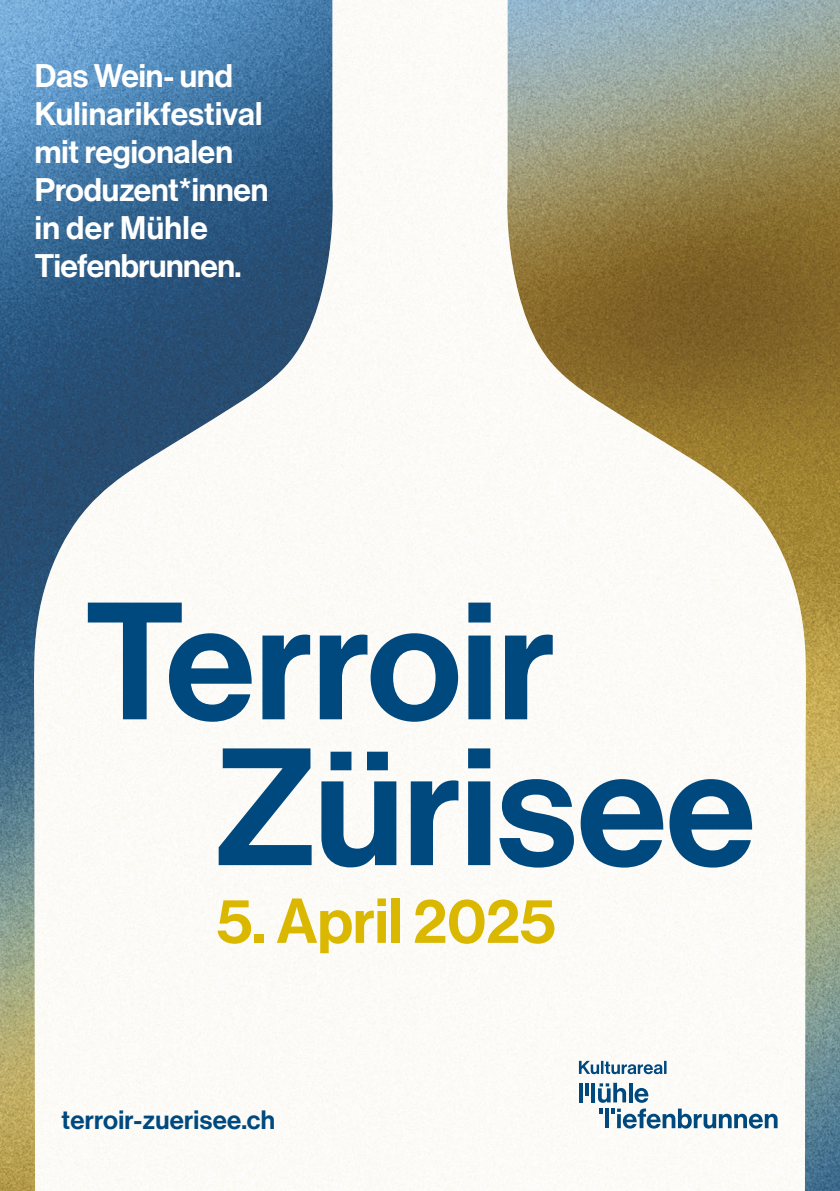
<style>
.page{position:relative;width:840px;height:1191px;background:#fff}
.page>*{position:absolute;margin:0;border:0;box-sizing:border-box;transform-origin:0 0}
.t1{font:62px "N Haas Grotesk DS Pro 65 Md";color:#dab800}
.t2{font:32px/38px "N Haas Grotesk DS Pro 65 Md";color:#fff}
.t3{font:26px "N Haas Grotesk DS Pro 65 Md";letter-spacing:.01em;color:#00497f}
</style>
<div class="page">
<img style="left:0;top:0;width:839px;height:1191px">
<img style="left:34px;top:0;width:771px;height:1191px">
<svg style="left:218px;top:748px;width:533px;height:119px;fill:#faf8f2"></svg>
<svg style="left:88px;top:602px;width:464px;height:119px;fill:#fbf9f3"></svg>
<svg style="left:597px;top:1082px;width:28px;height:20px"></svg>
<svg style="left:628px;top:1082px;width:4px;height:20px"></svg>
<svg style="left:634px;top:1088px;width:14px;height:14px"></svg>
<svg style="left:585px;top:1082px;width:3px;height:13px"></svg>
<hr style="left:591px;top:1082px;width:3px;height:20px;background:#00497f">
<hr style="left:579px;top:1082px;width:3px;height:20px;background:#00497f">
<svg style="left:610px;top:1108px;width:167px;height:20px"></svg>
<svg style="left:604px;top:1108px;width:4px;height:20px"></svg>
<svg style="left:598px;top:1108px;width:4px;height:6px"></svg>
<svg style="left:578px;top:1060px;width:88px;height:14px"></svg>
<p class="t2" style="left:35px;top:57px;width:235px">Das Wein- und<br>Kulinarikfestival mit regionalen<br>Produzent*innen in der Mühle<br>Tiefenbrunnen.</p>
<h1 class="t1" style="left:217px;top:885px;width:340px">5. April 2025</h1>
<p class="t3" style="left:62px;top:1104px;width:215px">terroir-zuerisee.ch</p>
</div>
